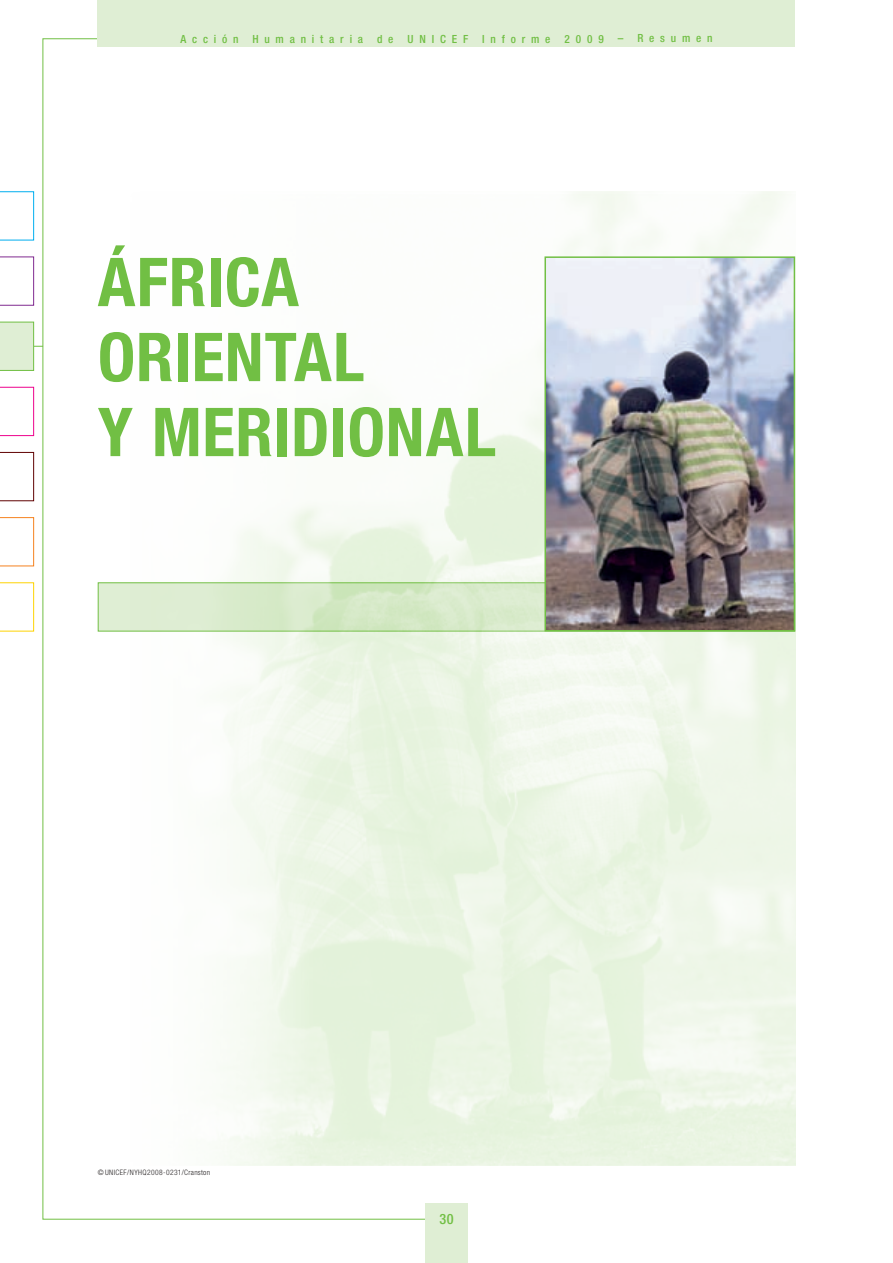
<style>
.page{position:relative;width:893px;height:1263px;background:#fff}
.page>*{position:absolute;margin:0;border:0;box-sizing:border-box;transform-origin:0 0}
.t1{font:700 condensed 67.5px/75px "Helvetica Neue";letter-spacing:.01em;color:#71bf44}
.t2{font:500 condensed 14.25px "Helvetica Neue";color:#71bf44}
.t3{font:500 condensed 11.25px "Helvetica Neue";letter-spacing:.515em;color:#71bf44}
.t4{font:300 condensed 7.5px "Helvetica Neue";letter-spacing:.05em;color:#231f20}
</style>
<div class="page">
<svg style="left:42px;top:38px;width:407px;height:1182px"></svg>
<div style="left:98px;top:0;width:697px;height:47px;background:#dfeed4"></div>
<div style="left:425px;top:1203px;width:43px;height:60px;background:#dfeed4"></div>
<img style="left:98px;top:191px;width:697px;height:974px">
<img style="left:547px;top:259px;width:245px;height:369px">
<div style="left:544px;top:256px;width:251px;height:375px;border:2px solid #71bf44"></div>
<svg style="left:0;top:191px;width:34px;height:49px"></svg>
<svg style="left:0;top:322px;width:43px;height:49px"></svg>
<svg style="left:0;top:452px;width:34px;height:49px"></svg>
<svg style="left:0;top:257px;width:34px;height:49px"></svg>
<svg style="left:0;top:387px;width:34px;height:49px"></svg>
<svg style="left:0;top:517px;width:34px;height:49px"></svg>
<svg style="left:0;top:582px;width:34px;height:49px"></svg>
<p class="t3" style="left:180px;top:32px;width:534px">Acción Humanitaria de UNICEF Informe 2009 – Resumen</p>
<h1 class="t1" style="left:98px;top:244px;width:400px">áFRICA<br>ORIENTAL<br>Y MERIDIONAL</h1>
<p class="t4" style="left:98px;top:1168px;width:114px">© UNICEF/NYHQ2008-0231/Cranston</p>
<p class="t2" style="left:439px;top:1210px;width:16px">30</p>
</div>
